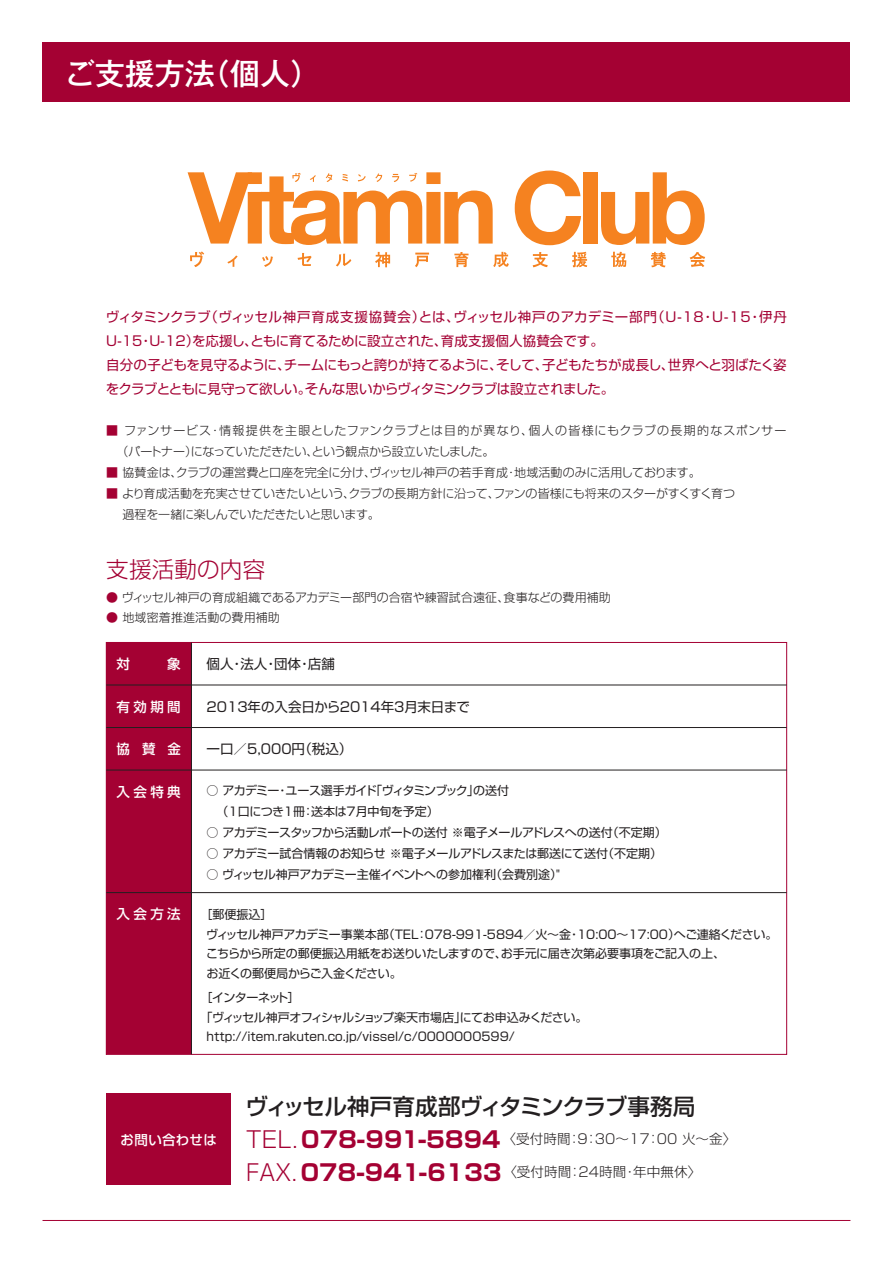
<style>
.page{position:relative;width:893px;height:1263px;background:#fff}
.page>*{position:absolute;margin:0;border:0;box-sizing:border-box;transform-origin:0 0}
.t1{font:500 30px "Gothic MB101 Pro";color:#fff}
.t2{font:500 22.5px "Shin Go Pro";letter-spacing:-.035em;color:#231f20}
.t3{font:300 22.5px "Shin Go Pro";letter-spacing:.01em;color:#a40133}
.t4{font:13.5px/24px "Shin Go Pro";letter-spacing:-.02em;color:#a40133}
.t5{font:300 13.5px "Shin Go Pro";letter-spacing:.01em;color:#231f20}
.t6{font:13.5px "Shin Go Pro";color:#231f20}
.t7{font:500 13.5px "Shin Go Pro";letter-spacing:.25em;color:#fff}
.t8{font:500 13.5px "Shin Go Pro";letter-spacing:.025em;color:#fff}
.t9{font:12px/19.5px "Shin Go Pro";letter-spacing:-.02em;color:#231f20}
.t10{font:300 12px/21px "Shin Go Pro";letter-spacing:-.005em;color:#231f20}
.t11{font:300 12px/21px "Shin Go Pro";letter-spacing:.025em;color:#231f20}
.t12{font:12px "Shin Go Pro";color:#231f20}
.t13{font:12px "Shin Go Pro";letter-spacing:-.045em;color:#231f20}
.t14{font:12px "Shin Go Pro";letter-spacing:-.04em;color:#231f20}
.t15{font:12px "Shin Go Pro";letter-spacing:-.065em;color:#231f20}
.s1{color:#a40133}
.s2{font-size:22.5px;color:#a40133}
.s3{font-weight:700;font-size:22.5px;color:#a40133}
</style>
<div class="page">
<hr style="left:43px;top:1220px;width:807px;height:1px;background:#a40133">
<div style="left:43px;top:43px;width:807px;height:59px;background:#a40133"></div>
<svg style="left:515px;top:171px;width:66px;height:74px"></svg>
<div style="left:583px;top:172px;width:14px;height:72px;background:#f58220"></div>
<svg style="left:601px;top:172px;width:104px;height:73px"></svg>
<svg style="left:188px;top:172px;width:305px;height:73px"></svg>
<svg style="left:190px;top:251px;width:14px;height:16px"></svg>
<svg style="left:227px;top:255px;width:11px;height:12px"></svg>
<svg style="left:262px;top:256px;width:11px;height:11px"></svg>
<svg style="left:298px;top:253px;width:14px;height:13px"></svg>
<svg style="left:336px;top:254px;width:15px;height:12px"></svg>
<svg style="left:375px;top:252px;width:15px;height:15px"></svg>
<svg style="left:415px;top:253px;width:14px;height:14px"></svg>
<svg style="left:454px;top:252px;width:15px;height:15px"></svg>
<svg style="left:493px;top:252px;width:16px;height:15px"></svg>
<svg style="left:533px;top:252px;width:15px;height:15px"></svg>
<svg style="left:572px;top:252px;width:15px;height:15px"></svg>
<svg style="left:611px;top:252px;width:15px;height:15px"></svg>
<svg style="left:651px;top:252px;width:15px;height:15px"></svg>
<svg style="left:690px;top:252px;width:15px;height:15px"></svg>
<div style="left:106px;top:1093px;width:125px;height:91px;background:#a40133"></div>
<div style="left:106px;top:642px;width:85px;height:412px;background:#a40133"></div>
<hr style="left:106px;top:685px;width:681px;height:1px;background:#231f20">
<hr style="left:106px;top:727px;width:681px;height:1px;background:#231f20">
<hr style="left:106px;top:770px;width:681px;height:1px;background:#231f20">
<hr style="left:106px;top:892px;width:681px;height:1px;background:#231f20">
<hr style="left:191px;top:642px;width:1px;height:412px;background:#231f20">
<h1 class="t1" style="left:65px;top:48px;width:257px">ご支援方法（個人）</h1>
<p class="t4" style="left:106px;top:303px;width:682px">ヴィタミンクラブ（ヴィッセル神戸育成支援協賛会）とは、ヴィッセル神戸のアカデミー部門（U-18・U-15・伊丹U-15・U-12）を応援し、ともに育てるために設立された、育成支援個人協賛会です。<br>自分の子どもを見守るように、チームにもっと誇りが持てるように、そして、子どもたちが成長し、世界へと羽ばたく姿をクラブとともに見守って欲しい。そんな思いからヴィタミンクラブは設立されました。</p>
<p class="t11" style="left:106px;top:419px;width:682px"><span class="s1">■</span> ファンサービス・情報提供を主眼としたファンクラブとは目的が異なり、個人の皆様にもクラブの長期的なスポンサー　 （パートナー）になっていただきたい、という観点から設立いたしました。</p>
<p class="t10" style="left:106px;top:461px;width:596px"><span class="s1">■</span> 協賛金は、クラブの運営費と口座を完全に分け、ヴィッセル神戸の若手育成・地域活動のみに活用しております。</p>
<p class="t10" style="left:110px;top:482px;width:626px;text-indent:-4px"><span class="s1">■</span> より育成活動を充実させていきたいという、クラブの長期方針に沿って、ファンの皆様にも将来のスターがすくすく育つ　過程を一緒に楽しんでいただきたいと思います。</p>
<h2 class="t3" style="left:106px;top:551px;width:160px">支援活動の内容</h2>
<p class="t10" style="left:106px;top:586px;width:506px"><span class="s1">●</span> ヴィッセル神戸の育成組織であるアカデミー部門の合宿や練習試合遠征、食事などの費用補助</p>
<p class="t10" style="left:106px;top:605px;width:175px"><span class="s1">●</span> 地域密着推進活動の費用補助</p>
<p class="t7" style="left:117px;top:653px;width:66px">対　　象</p>
<p class="t7" style="left:117px;top:695px;width:66px">有効期間</p>
<p class="t7" style="left:117px;top:738px;width:66px">協賛金</p>
<p class="t7" style="left:117px;top:780px;width:66px">入会特典</p>
<p class="t7" style="left:117px;top:903px;width:66px">入会方法</p>
<p class="t6" style="left:207px;top:653px;width:130px">個人・法人・団体・店舗</p>
<p class="t6" style="left:207px;top:695px;width:265px">2013年の入会日から2014年3月末日まで</p>
<p class="t6" style="left:207px;top:738px;width:147px">一口／5,000円（税込）</p>
<p class="t9" style="left:207px;top:779px;width:304px;line-height:21px">○ アカデミー・ユース選手ガイド「ヴィタミンブック」の送付　 （1口につき1冊：送本は7月中旬を予定）</p>
<p class="t13" style="left:207px;top:823px;width:462px">○ アカデミースタッフから活動レポートの送付 ※電子メールアドレスへの送付（不定期）</p>
<p class="t9" style="left:207px;top:842px;width:457px">○ アカデミー試合情報のお知らせ ※電子メールアドレスまたは郵送にて送付（不定期）</p>
<p class="t9" style="left:207px;top:863px;width:357px">○ ヴィッセル神戸アカデミー主催イベントへの参加権利（会費別途）"</p>
<p class="t9" style="left:206px;top:903px;width:573px;text-indent:-5px">［郵便振込］<br>ヴィッセル神戸アカデミー事業本部（TEL：078-991-5894／火～金・10:00～17:00）へご連絡ください。こちらから所定の郵便振込用紙をお送りいたしますので、お手元に届き次第必要事項をご記入の上、<br>お近くの郵便局からご入金ください。</p>
<p class="t15" style="left:201px;top:988px;width:101px">［インターネット］</p>
<p class="t14" style="left:201px;top:1007px;width:388px">「ヴィッセル神戸オフィシャルショップ楽天市場店」にてお申込みください。</p>
<p class="t12" style="left:207px;top:1027px;width:310px">http://item.rakuten.co.jp/vissel/c/0000000599/</p>
<p class="t8" style="left:121px;top:1128px;width:98px">お問い合わせは</p>
<h2 class="t2" style="left:246px;top:1087px;width:451px">ヴィッセル神戸育成部ヴィタミンクラブ事務局</h2>
<p class="t5" style="left:246px;top:1128px;width:491px"><span class="s2">TEL.</span> <span class="s3">078-991-5894</span>〈受付時間：9：30～17：00 火～金〉</p>
<p class="t5" style="left:246px;top:1161px;width:457px"><span class="s2">FAX.</span> <span class="s3">078-941-6133</span>〈受付時間：24時間・年中無休〉</p>
</div>
